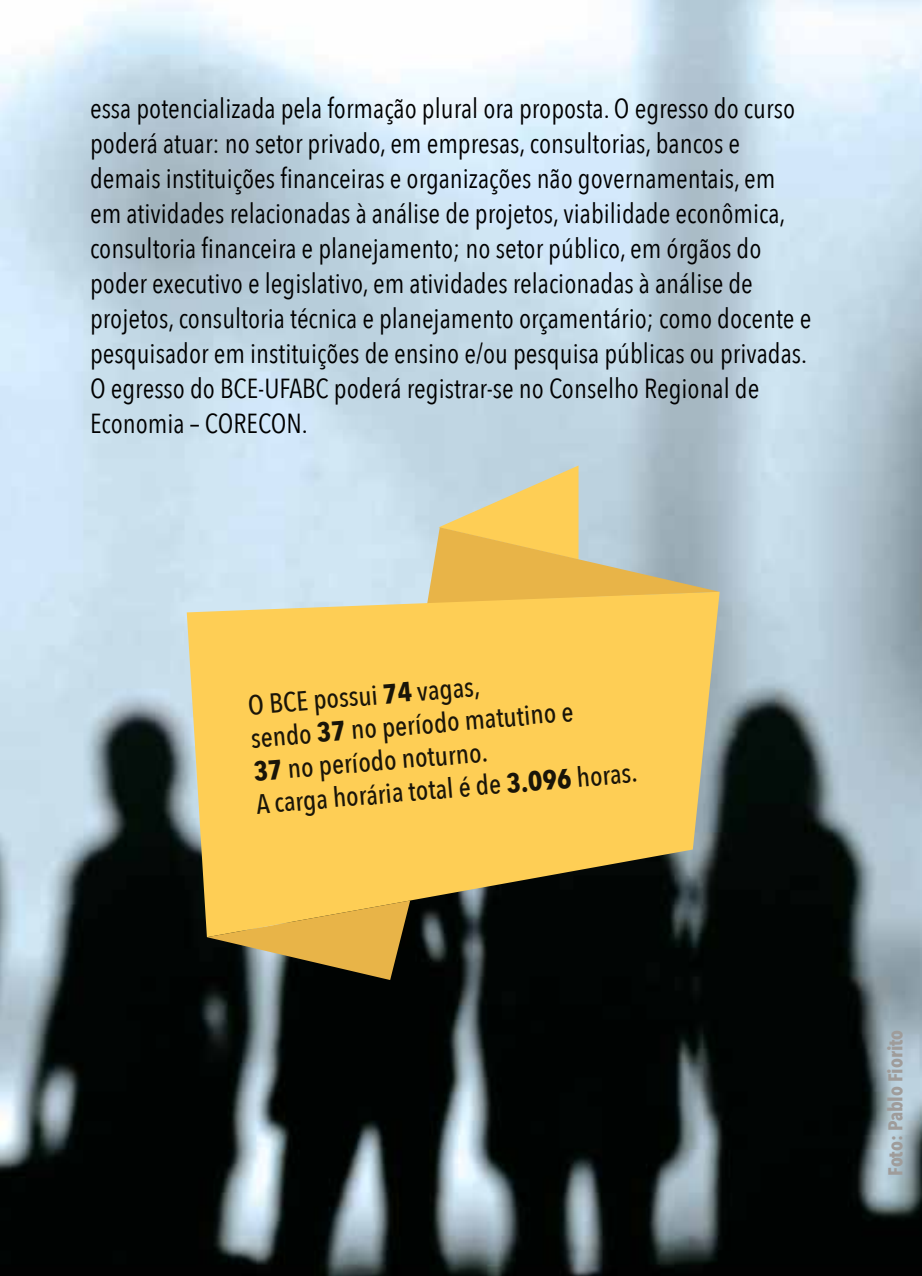
<style>
.page{position:relative;width:922px;height:1276px;background:#fff}
.page>*{position:absolute;margin:0;border:0;box-sizing:border-box;transform-origin:0 0}
.t1{font:27.5px/35px "Avenir Next Condensed";color:#000}
.t2{font:500 27.5px/33.2px "Avenir Next Condensed";color:#000}
.t3{font:700 20px "Avenir Next Condensed";color:#9f9c9a}
.s1{font-weight:700}
</style>
<div class="page">
<img style="left:0;top:0;width:921px;height:1276px">
<svg style="left:427px;top:465px;width:292px;height:127px;background:#cbc197"></svg>
<svg style="left:207px;top:937px;width:203px;height:43px;background:#816c39"></svg>
<svg style="left:187px;top:592px;width:532px;height:345px;background:#ddb753"></svg>
<p class="t1" style="left:90px;top:89px;width:722px">essa potencializada pela formação plural ora proposta. O egresso do curso poderá atuar: no setor privado, em empresas, consultorias, bancos e demais instituições financeiras e organizações não governamentais, em em atividades relacionadas à análise de projetos, viabilidade econômica, consultoria financeira e planejamento; no setor público, em órgãos do poder executivo e legislativo, em atividades relacionadas à análise de projetos, consultoria técnica e planejamento orçamentário; como docente e pesquisador em instituições de ensino e/ou pesquisa públicas ou privadas.<br>O egresso do BCE-UFABC poderá registrar-se no Conselho Regional de Economia – CORECON.</p>
<p class="t2" style="left:246px;top:689px;width:384px;rotate:-5deg">O BCE possui <span class="s1">74</span> vagas,<br>sendo <span class="s1">37</span> no período matutino e<br><span class="s1">37</span> no período noturno.<br>A carga horária total é de <span class="s1">3.096</span> horas.</p>
<p class="t3" style="left:882px;top:1175px;width:147px;rotate:-90deg">Foto: Pablo Fiorito</p>
</div>
